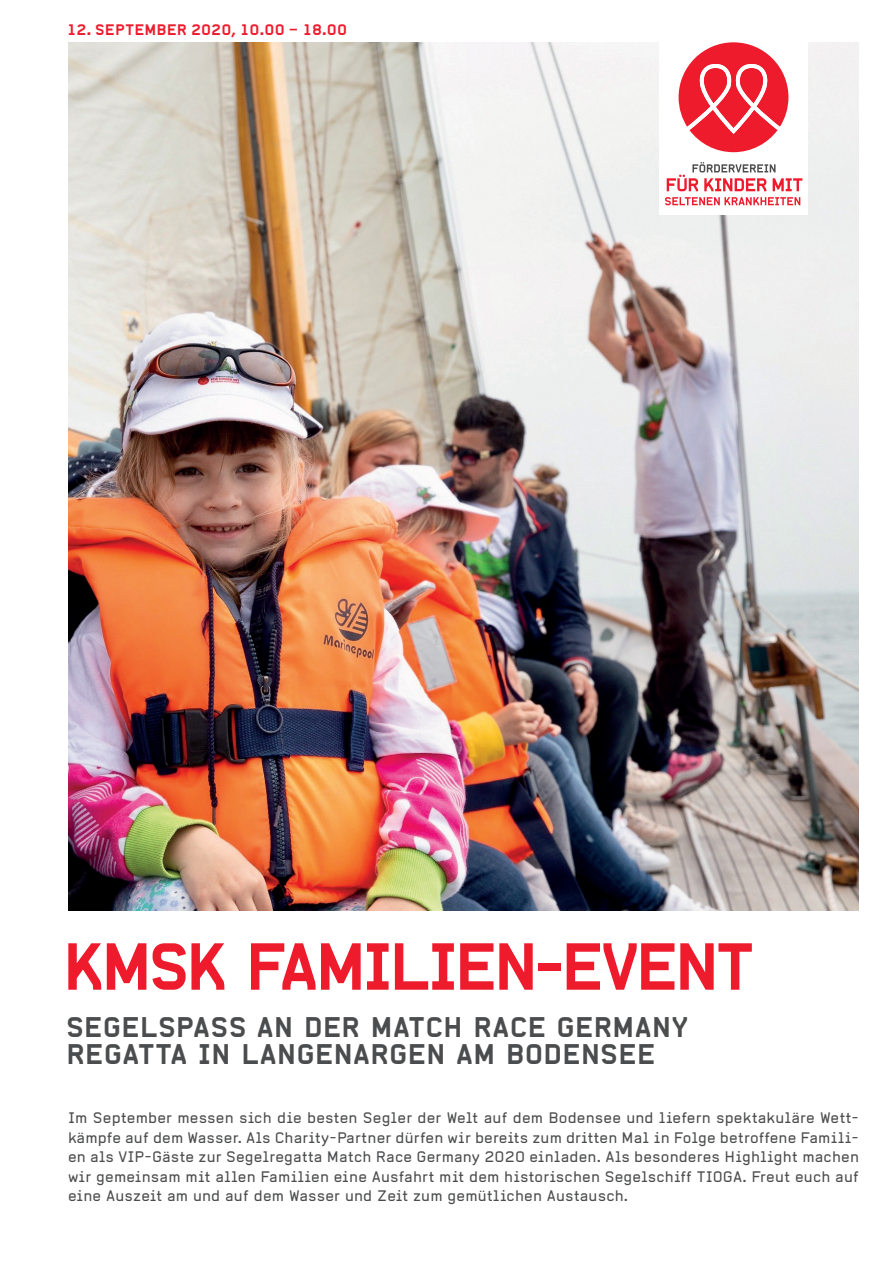
<style>
.page{position:relative;width:893px;height:1263px;background:#fff}
.page>*{position:absolute;margin:0;border:0;box-sizing:border-box;transform-origin:0 0}
.t1{font:63px "Alpha Headline";letter-spacing:-.09em;color:#ee1b2d}
.t2{font:27px/27px "Alpha Headline";letter-spacing:-.02em;color:#4b4c4d}
.t3{font:15px/19.5px "Alpha Headline Pro";letter-spacing:.01em;color:#4b4c4d;text-align:justify}
.t4{font:700 15px "Alpha Headline Pro";letter-spacing:.005em;color:#ee1b2d}
</style>
<div class="page">
<img style="left:68px;top:43px;width:791px;height:867px">
<div style="left:659px;top:34px;width:149px;height:181px;background:#fff"></div>
<svg style="left:679px;top:42px;width:109px;height:110px"></svg>
<svg style="left:667px;top:162px;width:135px;height:29px"></svg>
<svg style="left:665px;top:197px;width:135px;height:8px"></svg>
<p class="t4" style="left:67px;top:21px;width:282px">12. SEPTEMBER 2020, 10.00 – 18.00</p>
<h1 class="t1" style="left:61px;top:926px;width:695px">KMSK FAMILIEN-EVENT</h1>
<h2 class="t2" style="left:66px;top:1013px;width:624px">SEGELSPASS AN DER MATCH RACE GERMANY<br>REGATTA IN LANGENARGEN AM BODENSEE</h2>
<p class="t3" style="left:68px;top:1108px;width:792px">Im September messen sich die besten Segler der Welt auf dem Bodensee und liefern spektakuläre Wett&shy;kämpfe auf dem Wasser. Als Charity-Partner dürfen wir bereits zum dritten Mal in Folge betroffene Famili&shy;en als VIP-Gäste zur Segelregatta Match Race Germany 2020 einladen. Als besonderes Highlight machen wir gemeinsam mit allen Familien eine Ausfahrt mit dem historischen Segelschiff TIOGA. Freut euch auf eine Auszeit am und auf dem Wasser und Zeit zum gemütlichen Austausch.</p>
</div>
